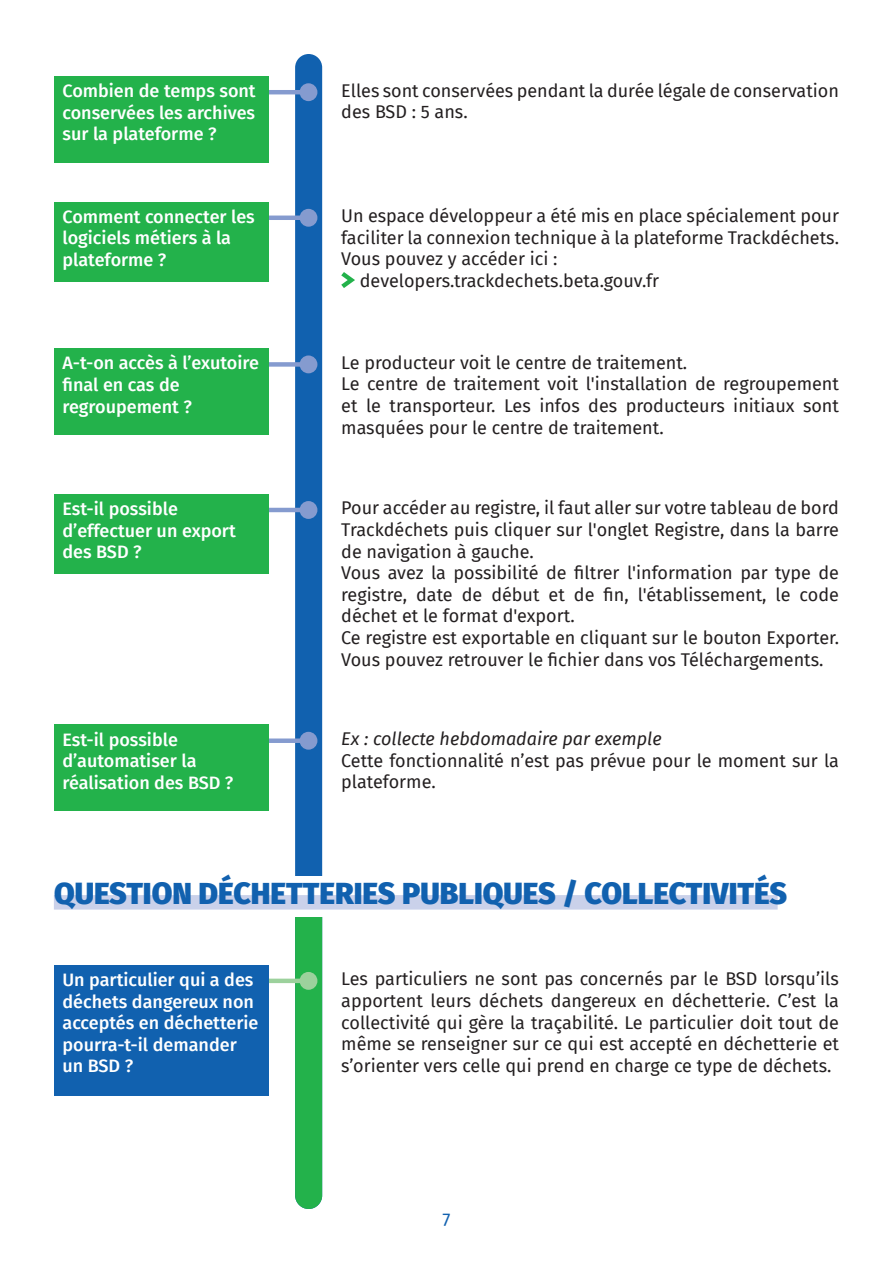
<style>
.page{position:relative;width:893px;height:1263px;background:#fff}
.page>*{position:absolute;margin:0;border:0;box-sizing:border-box;transform-origin:0 0}
.t1{font:900 30px "Fira Sans";color:#1161af}
.t2{font:18px/21.6px "Fira Sans";color:#231f20}
.t3{font:500 18px/21.6px "Fira Sans";color:#fff}
.t4{font:italic 18px "Fira Sans";color:#231f20}
.t5{font:18px "Fira Sans";color:#1161af}
</style>
<div class="page">
<div style="left:295px;top:54px;width:27px;height:1155px;background:#1161af;border-radius:14px"></div>
<hr style="left:221px;top:90px;width:87px;height:4px;background:#859bcf">
<div style="left:300px;top:83px;width:17px;height:18px;background:#859bcf;border-radius:50%"></div>
<div style="left:54px;top:76px;width:215px;height:86px;background:#23b24b"></div>
<hr style="left:221px;top:216px;width:87px;height:4px;background:#859bcf">
<div style="left:300px;top:209px;width:17px;height:18px;background:#859bcf;border-radius:50%"></div>
<div style="left:54px;top:202px;width:215px;height:80px;background:#23b24b"></div>
<svg style="left:341px;top:272px;width:14px;height:16px"></svg>
<div style="left:221px;top:362px;width:87px;height:5px;background:#859bcf"></div>
<div style="left:300px;top:355px;width:17px;height:18px;background:#859bcf;border-radius:50%"></div>
<div style="left:54px;top:348px;width:215px;height:87px;background:#23b24b"></div>
<hr style="left:221px;top:508px;width:87px;height:4px;background:#859bcf">
<div style="left:300px;top:501px;width:17px;height:18px;background:#859bcf;border-radius:50%"></div>
<div style="left:54px;top:494px;width:215px;height:80px;background:#23b24b"></div>
<div style="left:221px;top:738px;width:87px;height:5px;background:#859bcf"></div>
<div style="left:300px;top:732px;width:17px;height:18px;background:#859bcf;border-radius:50%"></div>
<div style="left:54px;top:725px;width:215px;height:86px;background:#23b24b"></div>
<div style="left:295px;top:916px;width:27px;height:293px;background:#23b24b"></div>
<div style="left:163px;top:876px;width:291px;height:40px;background:#fff"></div>
<div style="left:54px;top:895px;width:724px;height:14px;background:#cad1ea"></div>
<hr style="left:221px;top:979px;width:87px;height:4px;background:#9cd19c">
<div style="left:300px;top:972px;width:17px;height:18px;background:#9cd19c;border-radius:50%"></div>
<div style="left:54px;top:965px;width:215px;height:131px;background:#1161af"></div>
<p class="t3" style="left:63px;top:79px;width:195px;text-align:justify">Combien de temps sont conservées les archives sur la plateforme ?</p>
<p class="t3" style="left:63px;top:205px;width:194px">Comment connecter les logiciels métiers à la plateforme ?</p>
<p class="t3" style="left:63px;top:351px;width:198px">A-t-on accès à l’exutoire final en cas de regroupement ?</p>
<p class="t3" style="left:63px;top:497px;width:175px">Est-il possible d’effectuer un export des BSD ?</p>
<p class="t3" style="left:63px;top:728px;width:172px">Est-il possible d’automatiser la réalisation des BSD ?</p>
<p class="t2" style="left:341px;top:79px;width:499px">Elles sont conservées pendant la durée légale de conservation des BSD : 5 ans.</p>
<p class="t2" style="left:341px;top:205px;width:499px">Un espace développeur a été mis en place spécialement pour faciliter la connexion technique à la plateforme Trackdéchets.</p>
<p class="t2" style="left:341px;top:248px;width:218px">Vous pouvez y accéder ici :</p>
<p class="t2" style="left:360px;top:269px;width:301px">developers.trackdechets.beta.gouv.fr</p>
<p class="t2" style="left:341px;top:351px;width:348px">Le producteur voit le centre de traitement.</p>
<p class="t2" style="left:341px;top:373px;width:499px;text-align:justify">Le centre de traitement voit l'installation de regroupement et le transporteur. Les infos des producteurs initiaux sont masquées pour le centre de traitement.</p>
<p class="t2" style="left:341px;top:497px;width:499px;text-align:justify">Pour accéder au registre, il faut aller sur votre tableau de bord Trackdéchets puis cliquer sur l'onglet Registre, dans la barre de navigation à gauche.</p>
<p class="t2" style="left:341px;top:562px;width:499px;text-align:justify">Vous avez la possibilité de filtrer l'information par type de registre, date de début et de fin, l'établissement, le code déchet et le format d'export.</p>
<p class="t2" style="left:341px;top:626px;width:499px">Ce registre est exportable en cliquant sur le bouton Exporter.<br>Vous pouvez retrouver le fichier dans vos Téléchargements.</p>
<p class="t4" style="left:341px;top:725px;width:322px">Ex : collecte hebdomadaire par exemple</p>
<p class="t2" style="left:341px;top:749px;width:499px">Cette fonctionnalité n’est pas prévue pour le moment sur la plateforme.</p>
<p class="t1" style="left:54px;top:867px;width:734px">QUESTION DÉCHETTERIES PUBLIQUES / COLLECTIVITÉS</p>
<p class="t3" style="left:63px;top:968px;width:197px">Un particulier qui a des déchets dangereux non acceptés en déchetterie pourra-t-il demander un BSD ?</p>
<p class="t2" style="left:341px;top:968px;width:499px;text-align:justify">Les particuliers ne sont pas concernés par le BSD lorsqu’ils apportent leurs déchets dangereux en déchetterie. C’est la collectivité qui gère la traçabilité. Le particulier doit tout de même se renseigner sur ce qui est accepté en déchetterie et s’orienter vers celle qui prend en charge ce type de déchets.</p>
<p class="t5" style="left:442px;top:1206px;width:9px">7</p>
</div>
